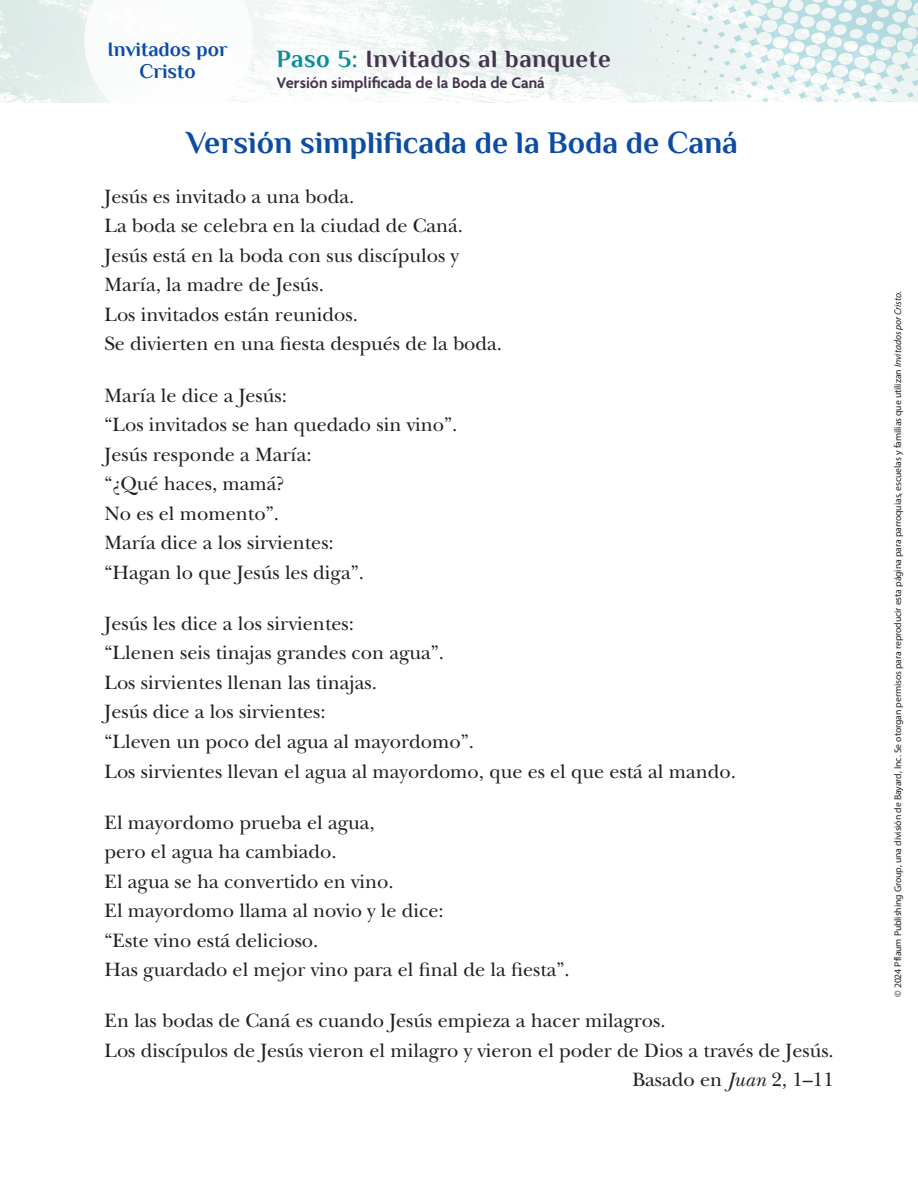
<style>
.page{position:relative;width:918px;height:1188px;background:#fff}
.page>*{position:absolute;margin:0;border:0;box-sizing:border-box;transform-origin:0 0}
.para{font:700 31.5px "Philosopher";color:#0d4da1}
.Sub_A{font:700 24.9px "Philosopher";letter-spacing:.02em;color:#45344e}
.Sub_A-2{font:700 20.55px/22px "Philosopher";color:#0d4da1;text-align:center}
.para-2{font:20.1px "New Baskerville Std";color:#231f20}
.Ob_bullet{font:600 16.5px "Agenda";color:#45344e}
.t1{font:9.75px "Myriad Pro";letter-spacing:-.01em;color:#231f20}
.s1{color:#0b8e96}
.s2{font-style:italic}
</style>
<div class="page">
<img style="left:0;top:0;width:650px;height:102px">
<svg style="left:650px;top:0;width:268px;height:102px"></svg>
<svg style="left:84px;top:0;width:169px;height:103px"></svg>
<p class="Sub_A-2" style="left:108px;top:38px;width:122px">Invitados por<br>Cristo</p>
<p class="Sub_A" style="left:277px;top:45px;width:336px"><span class="s1">Paso 5:</span> Invitados al banquete</p>
<p class="Ob_bullet" style="left:277px;top:73px;width:270px">Versión simplificada de la Boda de Caná</p>
<p class="para" style="left:187px;top:125px;width:553px">Versión simplificada de la Boda de Caná</p>
<p class="para-2" style="left:105px;top:185px;width:251px">Jesús es invitado a una boda.</p>
<p class="para-2" style="left:105px;top:214px;width:360px">La boda se celebra en la ciudad de Caná.</p>
<p class="para-2" style="left:105px;top:244px;width:356px">Jesús está en la boda con sus discípulos y</p>
<p class="para-2" style="left:105px;top:273px;width:221px">María, la madre de Jesús.</p>
<p class="para-2" style="left:105px;top:303px;width:255px">Los invitados están reunidos.</p>
<p class="para-2" style="left:105px;top:332px;width:399px">Se divierten en una fiesta después de la boda.</p>
<p class="para-2" style="left:105px;top:383px;width:184px">María le dice a Jesús:</p>
<p class="para-2" style="left:105px;top:413px;width:354px">“Los invitados se han quedado sin vino”.</p>
<p class="para-2" style="left:105px;top:442px;width:209px">Jesús responde a María:</p>
<p class="para-2" style="left:105px;top:472px;width:182px">“¿Qué haces, mamá?</p>
<p class="para-2" style="left:105px;top:501px;width:176px">No es el momento”.</p>
<p class="para-2" style="left:105px;top:531px;width:231px">María dice a los sirvientes:</p>
<p class="para-2" style="left:105px;top:561px;width:261px">“Hagan lo que Jesús les diga”.</p>
<p class="para-2" style="left:105px;top:612px;width:251px">Jesús les dice a los sirvientes:</p>
<p class="para-2" style="left:105px;top:641px;width:341px">“Llenen seis tinajas grandes con agua”.</p>
<p class="para-2" style="left:105px;top:671px;width:274px">Los sirvientes llenan las tinajas.</p>
<p class="para-2" style="left:105px;top:700px;width:223px">Jesús dice a los sirvientes:</p>
<p class="para-2" style="left:105px;top:730px;width:371px">“Lleven un poco del agua al mayordomo”.</p>
<p class="para-2" style="left:105px;top:759px;width:633px">Los sirvientes llevan el agua al mayordomo, que es el que está al mando.</p>
<p class="para-2" style="left:105px;top:810px;width:272px">El mayordomo prueba el agua,</p>
<p class="para-2" style="left:105px;top:840px;width:234px">pero el agua ha cambiado.</p>
<p class="para-2" style="left:105px;top:869px;width:291px">El agua se ha convertido en vino.</p>
<p class="para-2" style="left:105px;top:899px;width:341px">El mayordomo llama al novio y le dice:</p>
<p class="para-2" style="left:105px;top:929px;width:215px">“Este vino está delicioso.</p>
<p class="para-2" style="left:105px;top:958px;width:467px">Has guardado el mejor vino para el final de la fiesta”.</p>
<p class="para-2" style="left:105px;top:1009px;width:563px">En las bodas de Caná es cuando Jesús empieza a hacer milagros.</p>
<p class="para-2" style="left:105px;top:1039px;width:731px">Los discípulos de Jesús vieron el milagro y vieron el poder de Dios a través de Jesús.</p>
<p class="para-2" style="left:632px;top:1068px;width:203px">Basado en <span class="s2">Juan</span> 2, 1–11</p>
<p class="t1" style="left:892px;top:997px;width:707px;rotate:-90deg">© 2024 Pflaum Publishing Group, una división de Bayard, Inc. Se otorgan permisos para reproducir esta página para parroquias, escuelas y familias que utilizan <span class="s2">Invitados por Cristo.</span></p>
</div>
